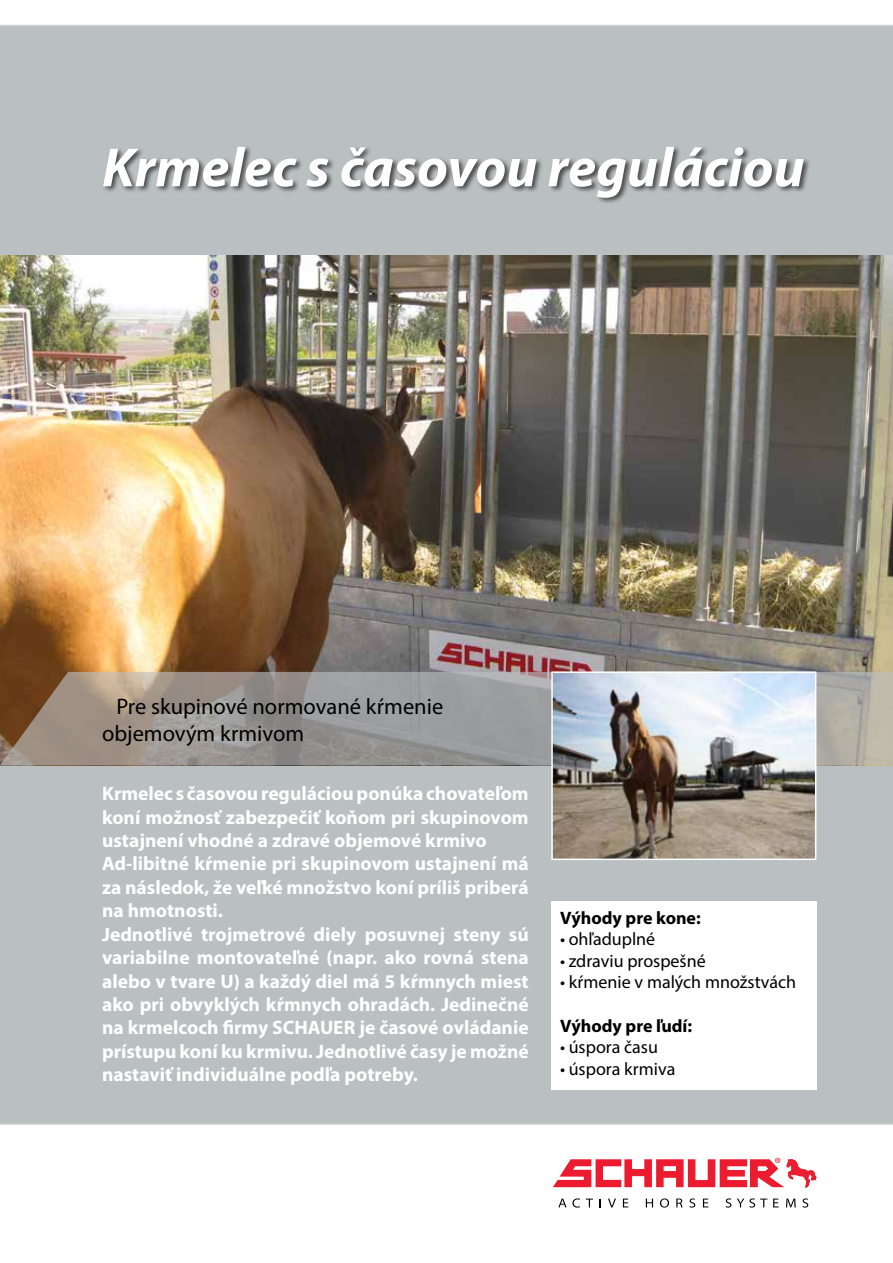
<style>
.page{position:relative;width:893px;height:1263px;background:#fff}
.page>*{position:absolute;margin:0;border:0;box-sizing:border-box;transform-origin:0 0}
.t1{font:italic 700 55.5px "Myriad Pro";color:#fff}
.t2{font:22.5px/27px "Myriad Pro";color:#000}
.t3{font:700 19.5px/23.4px "Myriad Pro";color:#fff}
.t4{font:18px "Myriad Pro";color:#000}
.t5{font:700 18px "Myriad Pro";color:#000}
</style>
<div class="page">
<div style="left:0;top:25px;width:893px;height:1100px;background:#babfc2"></div>
<img style="left:0;top:255px;width:893px;height:417px">
<svg style="left:0;top:672px;width:893px;height:93px;background:#9c958f"></svg>
<svg style="left:553px;top:1158px;width:263px;height:29px"></svg>
<svg style="left:558px;top:1198px;width:22px;height:9px"></svg>
<svg style="left:586px;top:1198px;width:7px;height:9px"></svg>
<svg style="left:608px;top:1198px;width:8px;height:9px"></svg>
<svg style="left:623px;top:1198px;width:5px;height:9px"></svg>
<svg style="left:646px;top:1198px;width:7px;height:9px"></svg>
<svg style="left:660px;top:1198px;width:9px;height:9px"></svg>
<svg style="left:676px;top:1198px;width:7px;height:9px"></svg>
<svg style="left:689px;top:1198px;width:6px;height:9px"></svg>
<svg style="left:703px;top:1198px;width:5px;height:9px"></svg>
<svg style="left:726px;top:1198px;width:5px;height:9px"></svg>
<svg style="left:737px;top:1198px;width:30px;height:9px"></svg>
<svg style="left:773px;top:1198px;width:6px;height:9px"></svg>
<svg style="left:786px;top:1198px;width:10px;height:9px"></svg>
<svg style="left:802px;top:1198px;width:6px;height:9px"></svg>
<div style="left:102px;top:145px;width:710px;height:59px;background:#000;opacity:.61"></div>
<img style="left:554px;top:674px;width:259px;height:183px">
<div style="left:551px;top:671px;width:265px;height:189px;border:2px solid #fff"></div>
<div style="left:552px;top:901px;width:265px;height:189px;background:#fff"></div>
<h1 class="t1" style="left:102px;top:131px;width:704px">Krmelec s časovou reguláciou</h1>
<p class="t2" style="left:102px;top:693px;width:343px;text-indent:14px">Pre skupinové normované kŕmenie objemovým krmivom</p>
<p class="t3" style="left:102px;top:781px;width:428px">Krmelec s časovou reguláciou ponúka chovateľom koní možnosť zabezpečiť koňom pri skupinovom ustajnení vhodné a zdravé objemové krmivo Ad-libitné kŕmenie pri skupinovom ustajnení má za následok, že veľké množstvo koní príliš priberá na hmotnosti.<br>Jednotlivé trojmetrové diely posuvnej steny sú variabilne montovateľné (napr. ako rovná stena alebo v tvare U) a každý diel má 5 kŕmnych miest ako pri obvyklých kŕmnych ohradách. Jedinečné na krmelcoch firmy SCHAUER je časové ovládanie prístupu koní ku krmivu. Jednotlivé časy je možné nastaviť individuálne podľa potreby.</p>
<p class="t5" style="left:560px;top:906px;width:142px">Výhody pre kone:</p>
<p class="t4" style="left:560px;top:928px;width:97px">• ohľaduplné</p>
<p class="t4" style="left:560px;top:949px;width:147px">• zdraviu prospešné</p>
<p class="t4" style="left:560px;top:971px;width:237px">• kŕmenie v malých množstvách</p>
<p class="t5" style="left:560px;top:1014px;width:133px">Výhody pre ľudí:</p>
<p class="t4" style="left:560px;top:1036px;width:99px">• úspora času</p>
<p class="t4" style="left:560px;top:1057px;width:117px">• úspora krmiva</p>
</div>
